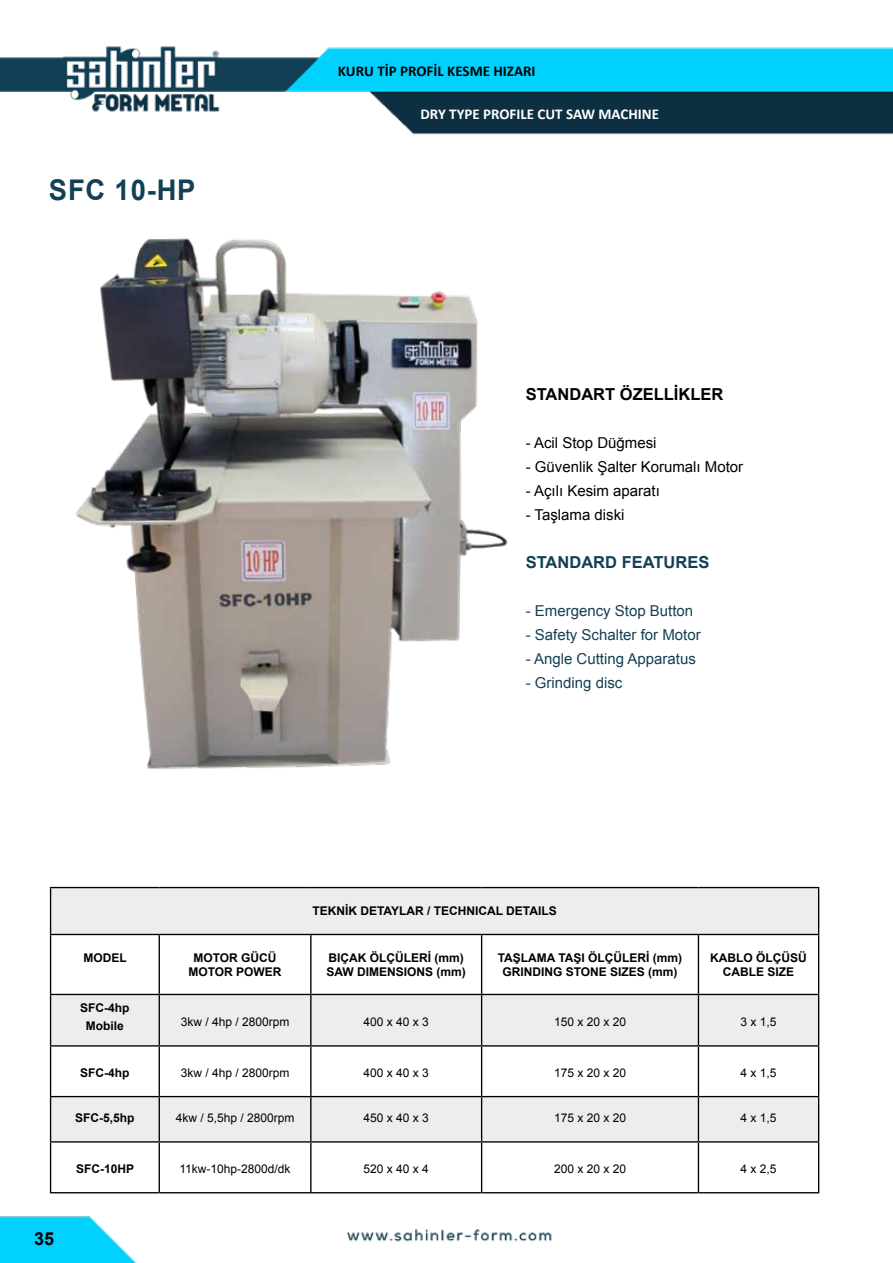
<style>
.page{position:relative;width:893px;height:1263px;background:#fff}
.page>*{position:absolute;margin:0;border:0;box-sizing:border-box;transform-origin:0 0}
.t1{font:700 28.5px "Arial";letter-spacing:.03em;color:#134054;scale:.96 1}
.t2{font:700 18px "Arial";color:#000}
.t3{font:700 16.5px "Arial";color:#000}
.t4{font:700 16.5px "Arial";color:#134054}
.t5{font:15px "Arial";color:#134054}
.t6{font:15px "Arial";color:#000}
.t7{font:700 15px "Calibri";color:#fff}
.t8{font:700 15px "Calibri";color:#000}
.t9{font:700 12px/14.4px "Arial";color:#000;text-align:center}
.t10{font:12px "Arial";color:#000}
.t11{font:12px "Arial";letter-spacing:.28em;color:#000}
</style>
<div class="page">
<img style="left:0;top:46px;width:893px;height:1217px">
<div style="left:51px;top:887px;width:768px;height:47px;background:#eceded"></div>
<div style="left:51px;top:995px;width:767px;height:50px;background:#eceded"></div>
<div style="left:51px;top:1097px;width:767px;height:44px;background:#eceded"></div>
<hr style="left:50px;top:887px;width:109px;height:1px;background:#000">
<hr style="left:50px;top:888px;width:1px;height:46px;background:#000">
<hr style="left:159px;top:887px;width:152px;height:1px;background:#000">
<hr style="left:311px;top:887px;width:171px;height:1px;background:#000">
<hr style="left:482px;top:887px;width:216px;height:1px;background:#000">
<hr style="left:698px;top:887px;width:121px;height:1px;background:#000">
<hr style="left:818px;top:888px;width:1px;height:46px;background:#000">
<hr style="left:50px;top:934px;width:109px;height:1px;background:#000">
<hr style="left:50px;top:935px;width:1px;height:59px;background:#000">
<hr style="left:159px;top:934px;width:152px;height:1px;background:#000">
<hr style="left:159px;top:935px;width:1px;height:59px;background:#000">
<hr style="left:311px;top:934px;width:171px;height:1px;background:#000">
<hr style="left:310px;top:935px;width:2px;height:59px;background:#000">
<hr style="left:482px;top:934px;width:216px;height:1px;background:#000">
<hr style="left:481px;top:935px;width:1px;height:59px;background:#000">
<hr style="left:698px;top:934px;width:121px;height:1px;background:#000">
<hr style="left:698px;top:935px;width:1px;height:59px;background:#000">
<hr style="left:818px;top:935px;width:1px;height:59px;background:#000">
<hr style="left:50px;top:994px;width:109px;height:1px;background:#000">
<hr style="left:50px;top:995px;width:1px;height:50px;background:#000">
<hr style="left:159px;top:994px;width:152px;height:1px;background:#000">
<hr style="left:159px;top:995px;width:1px;height:50px;background:#000">
<hr style="left:311px;top:994px;width:171px;height:1px;background:#000">
<hr style="left:310px;top:995px;width:2px;height:50px;background:#000">
<hr style="left:482px;top:994px;width:216px;height:1px;background:#000">
<hr style="left:481px;top:995px;width:1px;height:50px;background:#000">
<hr style="left:698px;top:994px;width:121px;height:1px;background:#000">
<hr style="left:698px;top:995px;width:1px;height:50px;background:#000">
<hr style="left:818px;top:995px;width:1px;height:50px;background:#000">
<hr style="left:50px;top:1045px;width:109px;height:1px;background:#000">
<hr style="left:50px;top:1046px;width:1px;height:50px;background:#000">
<hr style="left:159px;top:1045px;width:152px;height:1px;background:#000">
<hr style="left:159px;top:1046px;width:1px;height:50px;background:#000">
<hr style="left:311px;top:1045px;width:171px;height:1px;background:#000">
<hr style="left:310px;top:1046px;width:2px;height:50px;background:#000">
<hr style="left:482px;top:1045px;width:216px;height:1px;background:#000">
<hr style="left:481px;top:1046px;width:1px;height:50px;background:#000">
<hr style="left:698px;top:1045px;width:121px;height:1px;background:#000">
<hr style="left:698px;top:1046px;width:1px;height:50px;background:#000">
<hr style="left:818px;top:1046px;width:1px;height:50px;background:#000">
<hr style="left:50px;top:1096px;width:109px;height:1px;background:#000">
<hr style="left:50px;top:1097px;width:1px;height:44px;background:#000">
<hr style="left:159px;top:1096px;width:152px;height:1px;background:#000">
<hr style="left:159px;top:1097px;width:1px;height:44px;background:#000">
<hr style="left:311px;top:1096px;width:171px;height:1px;background:#000">
<hr style="left:310px;top:1097px;width:2px;height:44px;background:#000">
<hr style="left:482px;top:1096px;width:216px;height:1px;background:#000">
<hr style="left:481px;top:1097px;width:1px;height:44px;background:#000">
<hr style="left:698px;top:1096px;width:121px;height:1px;background:#000">
<hr style="left:698px;top:1097px;width:1px;height:44px;background:#000">
<hr style="left:818px;top:1097px;width:1px;height:44px;background:#000">
<hr style="left:50px;top:1141px;width:109px;height:1px;background:#000">
<hr style="left:50px;top:1142px;width:1px;height:50px;background:#000">
<hr style="left:159px;top:1141px;width:152px;height:1px;background:#000">
<hr style="left:159px;top:1142px;width:1px;height:50px;background:#000">
<hr style="left:311px;top:1141px;width:171px;height:1px;background:#000">
<hr style="left:310px;top:1142px;width:2px;height:50px;background:#000">
<hr style="left:482px;top:1141px;width:216px;height:1px;background:#000">
<hr style="left:481px;top:1142px;width:1px;height:50px;background:#000">
<hr style="left:698px;top:1141px;width:121px;height:1px;background:#000">
<hr style="left:698px;top:1142px;width:1px;height:50px;background:#000">
<hr style="left:818px;top:1142px;width:1px;height:50px;background:#000">
<hr style="left:50px;top:1192px;width:109px;height:1px;background:#000">
<hr style="left:159px;top:1192px;width:152px;height:1px;background:#000">
<hr style="left:311px;top:1192px;width:171px;height:1px;background:#000">
<hr style="left:482px;top:1192px;width:216px;height:1px;background:#000">
<hr style="left:698px;top:1192px;width:121px;height:1px;background:#000">
<img style="left:48px;top:219px;width:478px;height:582px">
<p class="t8" style="left:338px;top:62px;width:199px">KURU TİP PROFİL KESME HIZARI</p>
<h1 class="t1" style="left:49px;top:170px;width:154px">SFC 10-HP</h1>
<p class="t7" style="left:420px;top:104px;width:240px">DRY TYPE PROFILE CUT SAW MACHINE</p>
<h3 class="t3" style="left:526px;top:383px;width:199px">STANDART ÖZELLİKLER</h3>
<p class="t6" style="left:526px;top:433px;width:132px">- Acil Stop Düğmesi</p>
<p class="t6" style="left:526px;top:457px;width:219px">- Güvenlik Şalter Korumalı Motor</p>
<p class="t6" style="left:526px;top:481px;width:136px">- Açılı Kesim aparatı</p>
<p class="t6" style="left:526px;top:505px;width:100px">- Taşlama diski</p>
<h3 class="t4" style="left:526px;top:551px;width:185px">STANDARD FEATURES</h3>
<p class="t5" style="left:526px;top:601px;width:169px">- Emergency Stop Button</p>
<p class="t5" style="left:526px;top:625px;width:177px">- Safety Schalter for Motor</p>
<p class="t5" style="left:526px;top:649px;width:172px">- Angle Cutting Apparatus</p>
<p class="t5" style="left:526px;top:673px;width:98px">- Grinding disc</p>
<p class="t9" style="left:312px;top:903px;width:246px">TEKNİK DETAYLAR / TECHNICAL DETAILS</p>
<p class="t9" style="left:83px;top:950px;width:45px">MODEL</p>
<p class="t9" style="left:188px;top:950px;width:95px">MOTOR GÜCÜ<br>MOTOR POWER</p>
<p class="t9" style="left:327px;top:950px;width:141px;text-align:left">BIÇAK ÖLÇÜLERİ (mm)<br>SAW DIMENSIONS (mm)</p>
<p class="t9" style="left:498px;top:950px;width:186px">TAŞLAMA TAŞI ÖLÇÜLERİ (mm)<br>GRINDING STONE SIZES (mm)</p>
<p class="t9" style="left:710px;top:950px;width:98px">KABLO ÖLÇÜSÜ<br>CABLE SIZE</p>
<p class="t9" style="left:80px;top:999px;width:51px;line-height:18px">SFC-4hp<br>Mobile</p>
<p class="t10" style="left:181px;top:1013px;width:110px">3kw / 4hp / 2800rpm</p>
<p class="t11" style="left:364px;top:1013px;width:67px">400x40x3</p>
<p class="t10" style="left:554px;top:1013px;width:74px">150 x 20 x 20</p>
<p class="t10" style="left:740px;top:1013px;width:38px">3 x 1,5</p>
<p class="t9" style="left:80px;top:1065px;width:51px">SFC-4hp</p>
<p class="t10" style="left:181px;top:1064px;width:110px">3kw / 4hp / 2800rpm</p>
<p class="t11" style="left:364px;top:1064px;width:67px">400x40x3</p>
<p class="t10" style="left:554px;top:1064px;width:74px">175 x 20 x 20</p>
<p class="t10" style="left:740px;top:1064px;width:38px">4 x 1,5</p>
<p class="t9" style="left:75px;top:1111px;width:61px">SFC-5,5hp</p>
<p class="t10" style="left:176px;top:1109px;width:120px">4kw / 5,5hp / 2800rpm</p>
<p class="t11" style="left:364px;top:1109px;width:67px">450x40x3</p>
<p class="t10" style="left:554px;top:1109px;width:74px">175 x 20 x 20</p>
<p class="t10" style="left:740px;top:1109px;width:38px">4 x 1,5</p>
<p class="t9" style="left:76px;top:1162px;width:60px">SFC-10HP</p>
<p class="t10" style="left:179px;top:1160px;width:113px">11kw-10hp-2800d/dk</p>
<p class="t11" style="left:364px;top:1160px;width:67px">520x40x4</p>
<p class="t10" style="left:554px;top:1160px;width:74px">200 x 20 x 20</p>
<p class="t10" style="left:740px;top:1160px;width:38px">4 x 2,5</p>
<h2 class="t2" style="left:34px;top:1225px;width:22px">35</h2>
</div>
